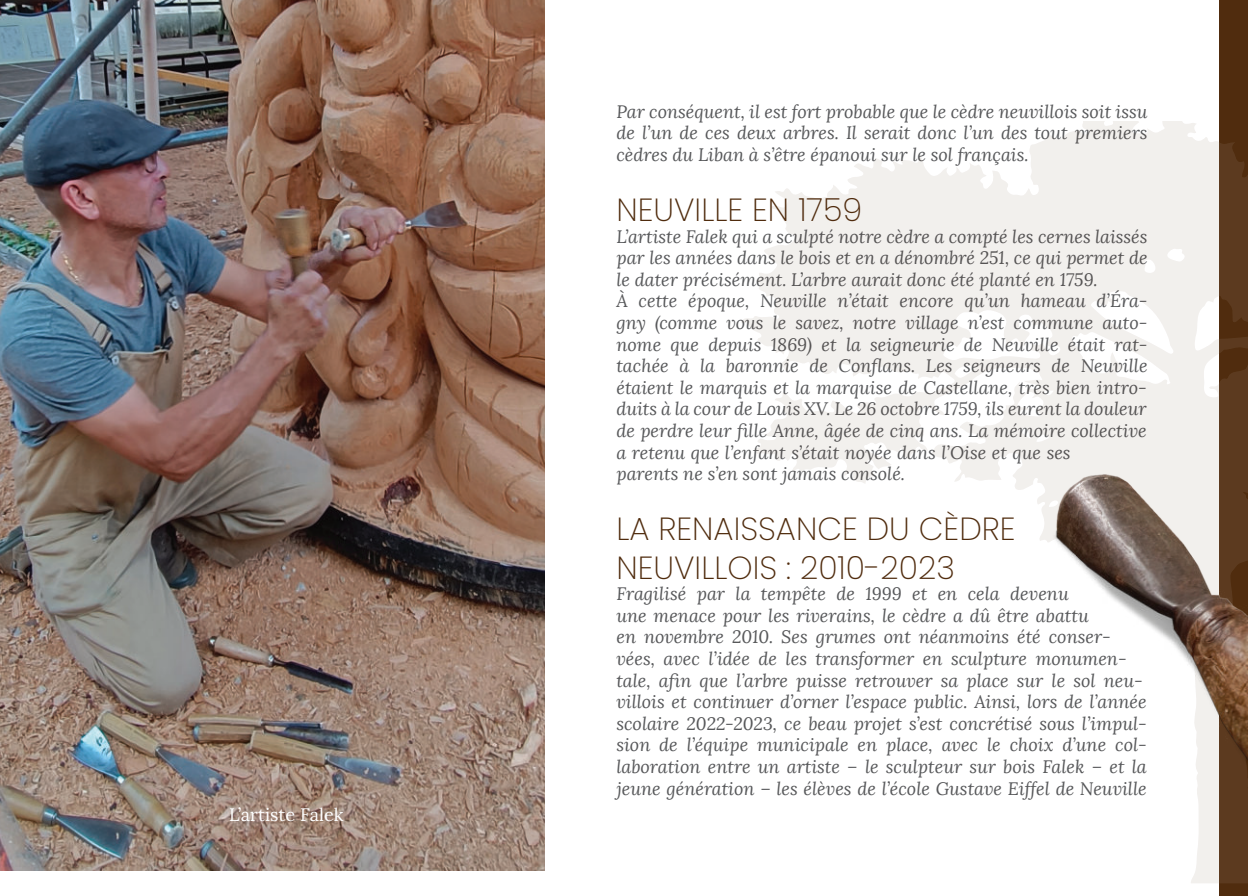
<style>
.page{position:relative;width:1248px;height:896px;background:#fff}
.page>*{position:absolute;margin:0;border:0;box-sizing:border-box;transform-origin:0 0}
.t1{font:200 32px/38.4px "Poppins";color:#502c0e}
.t2{font:italic 18px/21.6px "Lora";color:#57585a}
.t3{font:18px "Lora";color:#fff}
</style>
<div class="page">
<div style="left:1219px;top:0;width:28px;height:896px;background:#502c0e"></div>
<img style="left:0;top:0;width:544px;height:870px">
<svg style="left:741px;top:121px;width:477px;height:762px"></svg>
<svg style="left:1218px;top:142px;width:29px;height:741px"></svg>
<img style="left:1046px;top:431px;width:201px;height:377px">
<p class="t3" style="left:229px;top:807px;width:116px">L’artiste Falek</p>
<p class="t2" style="left:616px;top:101px;width:532px;text-align:justify">Par conséquent, il est fort probable que le cèdre neuvillois soit issu de l’un de ces deux arbres. Il serait donc l’un des tout premiers cèdres du Liban à s’être épanoui sur le sol français.</p>
<h1 class="t1" style="left:616px;top:190px;width:247px">NEUVILLE EN 1759</h1>
<p class="t2" style="left:616px;top:226px;width:532px">L’artiste Falek qui a sculpté notre cèdre a compté les cernes laissés par les années dans le bois et en a dénombré 251, ce qui permet de le dater précisément. L’arbre aurait donc été planté en 1759.<br>À cette époque, Neuville n’était encore qu’un hameau d’Éra&shy;gny (comme vous le savez, notre village n’est commune auto&shy;nome que depuis 1869) et la seigneurie de Neuville était rat&shy;tachée à la baronnie de Con昀氀ans. Les seigneurs de Neuville étaient le marquis et la marquise de Castellane, très bien intro&shy;duits à la cour de Louis XV. Le 26 octobre 1759, ils eurent la douleur de perdre leur 昀椀lle Anne, âgée de cinq ans. La mémoire collective a retenu que l’enfant s’était noyée dans l’Oise et que ses<br>parents ne s’en sont jamais consolé.</p>
<h1 class="t1" style="left:616px;top:509px;width:400px">LA RENAISSANCE DU CÈDRE<br>NEUVILLOIS : 2010-2023</h1>
<p class="t2" style="left:616px;top:583px;width:532px">Fragilisé par la tempête de 1999 et en cela devenu<br>une menace pour les riverains, le cèdre a dû être abattu<br>en novembre 2010. Ses grumes ont néanmoins été conser&shy;vées, avec l’idée de les transformer en sculpture monumen&shy;tale, a昀椀n que l’arbre puisse retrouver sa place sur le sol neu&shy;villois et continuer d’orner l’espace public. Ainsi, lors de l’année scolaire 2022-2023, ce beau projet s’est concrétisé sous l’impul&shy;sion de l’équipe municipale en place, avec le choix d’une col&shy;laboration entre un artiste – le sculpteur sur bois Falek – et la jeune génération – les élèves de l’école Gustave Eiffel de Neuville</p>
</div>
